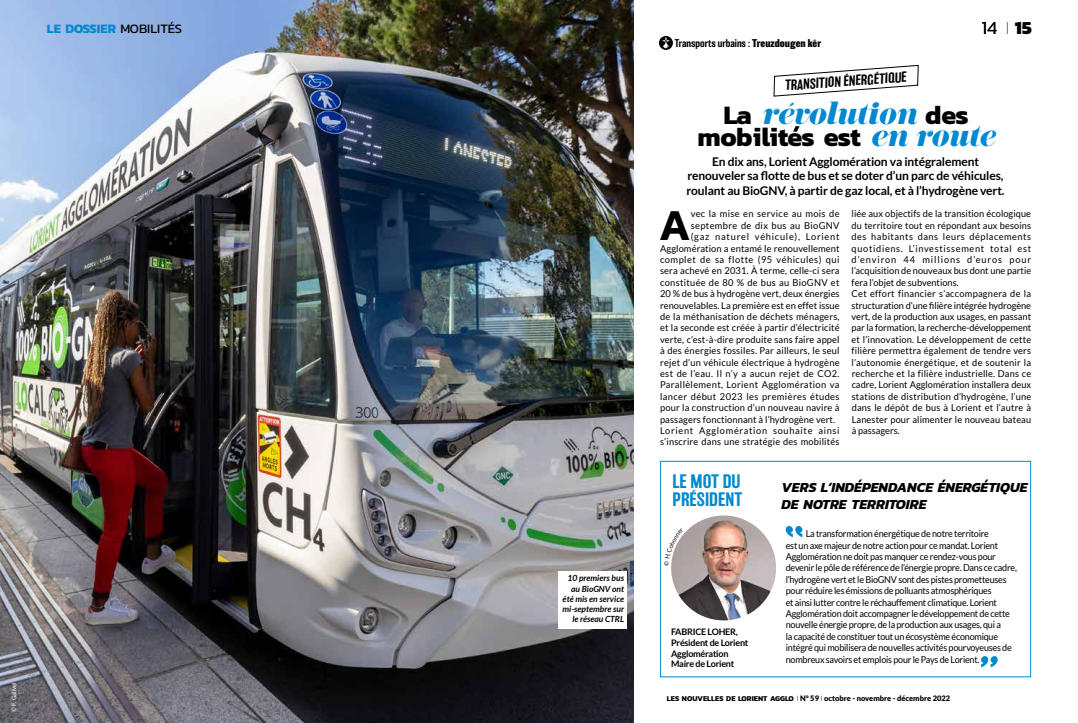
<style>
.page{position:relative;width:1078px;height:723px;background:#fff}
.page>*{position:absolute;margin:0;border:0;box-sizing:border-box;transform-origin:0 0}
.t1{font:600 44.9px "Kanit";color:#000}
.t2{font:italic 28px "Eloquent JF Pro";color:#0089d0}
.t3{font:700 27px "Kanit";letter-spacing:-.02em;color:#000}
.t4{font:300 18.6px "Kanit";color:#000}
.t5{font:500 18px/18px "Balboa";color:#0089d0}
.t6{font:italic 700 14px/17px "Kanit";color:#000}
.t7{font:500 13.5px "Balboa";color:#000}
.t8{font:700 13.1px "Kanit";color:#0089d0}
.t9{font:700 12px/14.4px "Lato";letter-spacing:-.01em;color:#000;text-align:center}
.t10{font:500 10.4px "Balboa";color:#000}
.t11{font:9.5px/11.4px "Lato";letter-spacing:.01em;color:#000}
.t12{font:9.5px/11.4px "Lato";letter-spacing:-.025em;color:#000;scale:.95 1}
.t13{font:9.5px "Lato";letter-spacing:.035em;color:#000}
.t14{font:9.5px "Lato";letter-spacing:.04em;color:#000}
.t15{font:9.5px "Lato";letter-spacing:.05em;color:#000}
.t16{font:9.5px "Lato";letter-spacing:.075em;color:#000}
.t17{font:9.5px "Lato";letter-spacing:.03em;color:#000}
.t18{font:9.5px "Lato";letter-spacing:.08em;color:#000}
.t19{font:700 9px/10.8px "Lato";letter-spacing:-.025em;color:#000}
.t20{font:italic 700 8.5px/10.2px "Lato";color:#000;text-align:right}
.t21{font:900 7.5px "Lato";color:#000}
.t22{font:6px "Lato";color:#fff}
.s1{font-weight:400;color:#000}
.s2{font-weight:800}
.s3{font-weight:100}
.s4{font-family:"Kanit";font-weight:700;font-style:normal;font-size:27px;color:#000}
.s5{font-family:"Eloquent JF Pro";font-weight:400;font-style:italic;font-size:28px;color:#0089d0}
.s6{font-family:"Kanit";font-weight:700}
.s7{font-weight:300}
</style>
<div class="page">
<img style="left:0;top:0;width:633px;height:723px">
<svg style="left:773px;top:65px;width:145px;height:32px"></svg>
<div style="left:660px;top:461px;width:370px;height:216px;border:1px solid #0089d0"></div>
<img style="left:671px;top:515px;width:105px;height:105px;border-radius:52px">
<svg style="left:785px;top:526px;width:17px;height:11px"></svg>
<svg style="left:981px;top:656px;width:16px;height:11px"></svg>
<svg style="left:658px;top:36px;width:14px;height:14px"></svg>
<svg style="left:662px;top:37px;width:7px;height:12px"></svg>
<div style="left:558px;top:571px;width:69px;height:58px;background:#fff"></div>
<svg style="left:671px;top:535px;width:12px;height:31px"></svg>
<h3 class="t8" style="left:47px;top:18px;width:137px">LE DOSSIER <span class="s1">MOBILITÉS</span></h3>
<p class="t22" style="left:11px;top:712px;width:32px;rotate:-90deg">© F. Galivel</p>
<p class="t20" style="left:562px;top:573px;width:63px">10 premiers bus au BioGNV ont été mis en service mi-septembre sur le réseau CTRL</p>
<p class="t10" style="left:674px;top:37px;width:148px">Transports urbains : <span class="s2">Treuzdougen kêr</span></p>
<h3 class="t4" style="left:981px;top:14px;width:52px">14 <span class="s3">I</span> <span class="s2">15</span></h3>
<h3 class="t7" style="left:784px;top:78px;width:123px;rotate:-4deg">TRANSITION ÉNERGÉTIQUE</h3>
<h2 class="t2" style="left:723px;top:98px;width:246px"><span class="s4">La</span> révolution <span class="s4">des</span></h2>
<h3 class="t3" style="left:697px;top:116px;width:299px">mobilités est <span class="s5">en route</span></h3>
<p class="t9" style="left:686px;top:154px;width:319px">En dix ans, Lorient Agglomération va intégralement renouveler sa flotte de bus et se doter d’un parc de véhicules, roulant au BioGNV, à partir de gaz local, et à l’hydrogène vert.</p>
<h1 class="t1" style="left:658px;top:191px;width:34px">A</h1>
<p class="t13" style="left:690px;top:209px;width:150px">vec la mise en service au mois de</p>
<p class="t11" style="left:851px;top:208px;width:181px">liée aux objectifs de la transition écologique du territoire tout en répondant aux besoins des habitants dans leurs déplacements quotidiens. L’investissement total est d’environ 44 millions d’euros pour l’acquisition de nouveaux bus dont une partie fera l’objet de subventions.<br>Cet effort financier s’accompagnera de la structuration d’une filière intégrée hydrogène vert, de la production aux usages, en passant par la formation, la recherche-développement et l’innovation. Le développement de cette filière permettra également de tendre vers l’autonomie énergétique, et de soutenir la recherche et la filière industrielle. Dans ce cadre, Lorient Agglomération installera deux stations de distribution d’hydrogène, l’une dans le dépôt de bus à Lorient et l’autre à Lanester pour alimenter le nouveau bateau à passagers.</p>
<p class="t14" style="left:690px;top:220px;width:150px">septembre de dix bus au BioGNV</p>
<p class="t18" style="left:690px;top:231px;width:150px">(gaz naturel véhicule), Lorient</p>
<p class="t11" style="left:660px;top:242px;width:181px">Agglomération a entamé le renouvellement</p>
<p class="t15" style="left:660px;top:254px;width:181px">complet de sa flotte (95 véhicules) qui</p>
<p class="t11" style="left:660px;top:265px;width:181px">sera achevé en 2031. À terme, celle-ci sera</p>
<p class="t17" style="left:660px;top:277px;width:181px">constituée de 80 % de bus au BioGNV et</p>
<p class="t11" style="left:660px;top:288px;width:181px">20 % de bus à hydrogène vert, deux énergies</p>
<p class="t11" style="left:660px;top:299px;width:181px">renouvelables. La première est en effet issue</p>
<p class="t11" style="left:660px;top:311px;width:181px">de la méthanisation de déchets ménagers,</p>
<p class="t11" style="left:660px;top:322px;width:181px">et la seconde est créée à partir d’électricité</p>
<p class="t11" style="left:660px;top:334px;width:181px">verte, c’est-à-dire produite sans faire appel</p>
<p class="t11" style="left:660px;top:345px;width:181px">à des énergies fossiles. Par ailleurs, le seul</p>
<p class="t11" style="left:660px;top:356px;width:181px">rejet d’un véhicule électrique à hydrogène</p>
<p class="t13" style="left:660px;top:368px;width:181px">est de l’eau. Il n’y a aucun rejet de CO2.</p>
<p class="t13" style="left:660px;top:380px;width:181px">Parallèlement, Lorient Agglomération va</p>
<p class="t14" style="left:660px;top:391px;width:181px">lancer début 2023 les premières études</p>
<p class="t11" style="left:660px;top:402px;width:181px">pour la construction d’un nouveau navire à</p>
<p class="t11" style="left:660px;top:413px;width:176px">passagers fonctionnant à l’hydrogène vert.</p>
<p class="t16" style="left:660px;top:425px;width:181px">Lorient Agglomération souhaite ainsi</p>
<p class="t11" style="left:660px;top:436px;width:181px">s’inscrire dans une stratégie des mobilités</p>
<h3 class="t5" style="left:672px;top:473px;width:71px">LE MOT DU<br>PRÉSIDENT</h3>
<p class="t19" style="left:671px;top:626px;width:79px">FABRICE LOHER,<br>Président de Lorient<br>Agglomération<br>Maire de Lorient</p>
<h3 class="t6" style="left:781px;top:478px;width:247px">VERS L’INDÉPENDANCE ÉNERGÉTIQUE<br>DE NOTRE TERRITOIRE</h3>
<p class="t12" style="left:785px;top:528px;width:245px;text-indent:20px">La transformation énergétique de notre territoire<br>est un axe majeur de notre action pour ce mandat. Lorient Agglomération ne doit pas manquer ce rendez-vous pour devenir le pôle de référence de l’énergie propre. Dans ce cadre, l’hydrogène vert et le BioGNV sont des pistes prometteuses pour réduire les émissions de polluants atmosphériques<br>et ainsi lutter contre le réchauffement climatique. Lorient Agglomération doit accompagner le développement de cette nouvelle énergie propre, de la production aux usages, qui a<br>la capacité de constituer tout un écosystème économique intégré qui mobilisera de nouvelles activités pourvoyeuses de nombreux savoirs et emplois pour le Pays de Lorient.</p>
<p class="t21" style="left:666px;top:694px;width:284px"><span class="s6">LES NOUVELLES DE LORIENT AGGLO</span> <span class="s7">I</span> N° 59 <span class="s7">I</span> octobre - novembre - décembre 2022</p>
</div>
